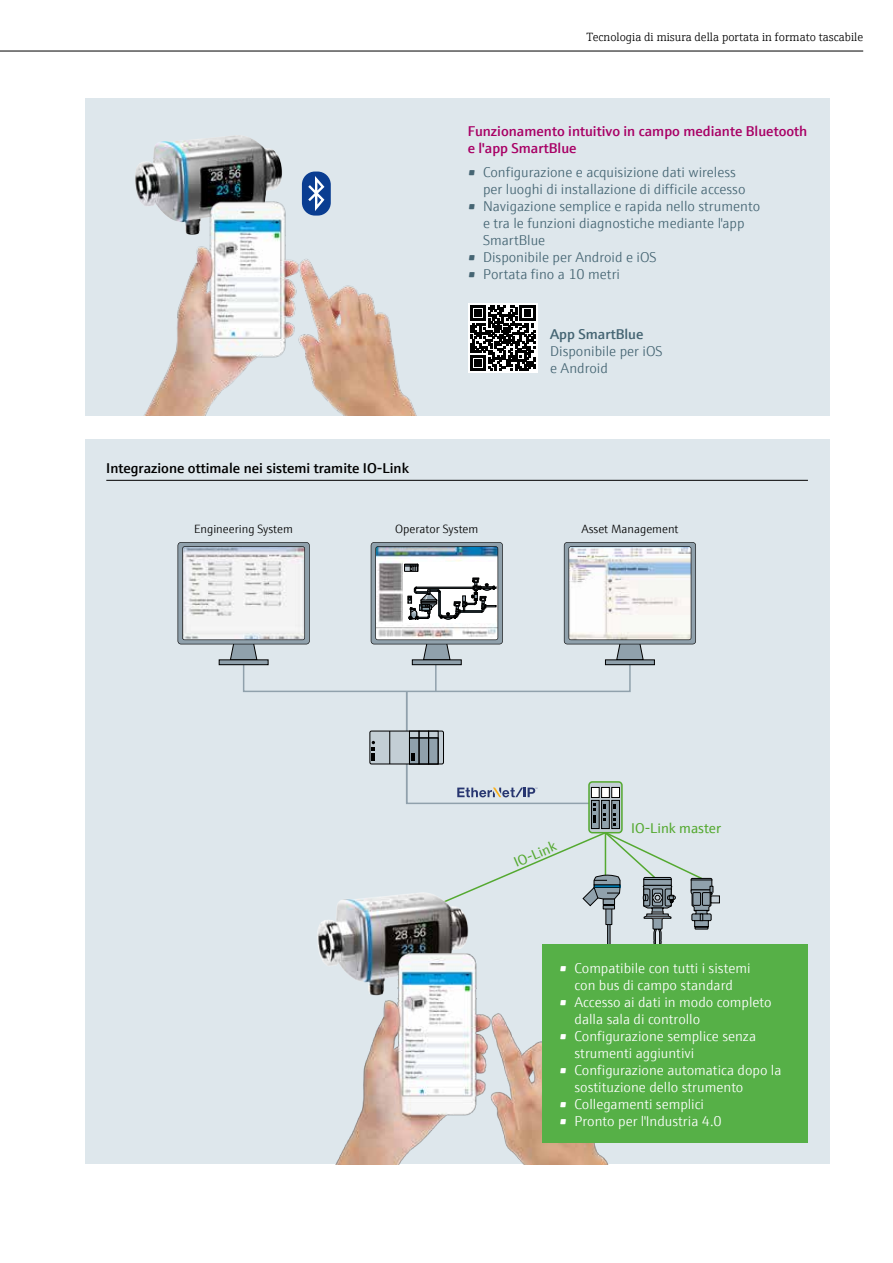
<style>
.page{position:relative;width:893px;height:1263px;background:#fff}
.page>*{position:absolute;margin:0;border:0;box-sizing:border-box;transform-origin:0 0}
.t1{font:300 14.25px/17px "E+H Sans";color:#fff}
.t2{font:300 14.25px/17px "E+H Sans";color:#456573}
.t3{font:600 14.25px/17px "E+H Sans";color:#a80065}
.t4{font:600 14.25px "E+H Sans";color:#000}
.t5{font:14.25px "E+H Sans";color:#54a930}
.t6{font:600 14.25px "E+H Sans";color:#456573}
.t7{font:300 12px "E+H Serif";color:#000}
.t8{font:300 12px "E+H Sans";color:#000}
</style>
<div class="page">
<hr style="left:0;top:51px;width:863px;height:1px;background:#000">
<div style="left:85px;top:440px;width:744px;height:724px;background:#dee7ec"></div>
<div style="left:243px;top:664px;width:388px;height:28px;border:1px solid #90a1ac"></div>
<hr style="left:435px;top:665px;width:2px;height:26px;background:#90a1ac">
<img style="left:319px;top:894px;width:86px;height:32px">
<img style="left:317px;top:926px;width:291px;height:238px">
<div style="left:370px;top:731px;width:73px;height:33px;background:#c3ced5;border-radius:2px"></div>
<div style="left:370px;top:731px;width:74px;height:33px;border:1px solid #000;border-radius:2px"></div>
<hr style="left:389px;top:731px;width:1px;height:33px;background:#000">
<svg style="left:372px;top:741px;width:3px;height:19px"></svg>
<div style="left:219px;top:660px;width:49px;height:5px;background:#90a1ac"></div>
<div style="left:219px;top:659px;width:49px;height:6px;border:1px solid #000"></div>
<svg style="left:178px;top:542px;width:132px;height:118px"></svg>
<div style="left:412px;top:660px;width:49px;height:5px;background:#90a1ac"></div>
<div style="left:412px;top:659px;width:50px;height:6px;border:1px solid #000"></div>
<svg style="left:371px;top:542px;width:132px;height:118px"></svg>
<div style="left:605px;top:660px;width:49px;height:5px;background:#90a1ac"></div>
<div style="left:605px;top:659px;width:50px;height:6px;border:1px solid #000"></div>
<svg style="left:564px;top:542px;width:132px;height:118px"></svg>
<div style="left:711px;top:896px;width:8px;height:7px;background:#c3ced5"></div>
<div style="left:711px;top:896px;width:9px;height:7px;border:1px solid #000"></div>
<svg style="left:405px;top:690px;width:308px;height:256px"></svg>
<div style="left:85px;top:99px;width:744px;height:317px;background:#dee7ec"></div>
<div style="left:542px;top:944px;width:266px;height:199px;background:#56b047"></div>
<div style="left:468px;top:303px;width:70px;height:70px;background:#fff"></div>
<svg style="left:470px;top:305px;width:65px;height:66px"></svg>
<hr style="left:106px;top:480px;width:702px;height:1px;background:#000">
<img style="left:135px;top:173px;width:282px;height:243px">
<div style="left:302px;top:172px;width:29px;height:44px;background:#0a3d91;border-radius:13px"></div>
<svg style="left:308px;top:176px;width:16px;height:35px"></svg>
<p class="t7" style="left:586px;top:29px;width:278px">Tecnologia di misura della portata in formato tascabile</p>
<p class="t3" style="left:468px;top:122px;width:341px">Funzionamento intuitivo in campo mediante Bluetooth e l'app SmartBlue</p>
<p class="t2" style="left:483px;top:163px;width:264px;text-indent:-15px">• Configurazione e acquisizione dati wireless per luoghi di installazione di difficile accesso</p>
<p class="t2" style="left:483px;top:197px;width:279px;text-indent:-15px">• Navigazione semplice e rapida nello strumento e tra le funzioni diagnostiche mediante l'app<br>SmartBlue</p>
<p class="t2" style="left:468px;top:248px;width:190px">• Disponibile per Android e iOS</p>
<p class="t2" style="left:468px;top:265px;width:154px">• Portata fino a 10 metri</p>
<p class="t4" style="left:106px;top:457px;width:304px">Integrazione ottimale nei sistemi tramite IO-Link</p>
<p class="t6" style="left:550px;top:323px;width:95px">App SmartBlue</p>
<p class="t2" style="left:550px;top:342px;width:114px">Disponibile per iOS e Android</p>
<p class="t8" style="left:194px;top:520px;width:100px">Engineering System</p>
<p class="t8" style="left:395px;top:520px;width:85px">Operator System</p>
<p class="t8" style="left:581px;top:520px;width:99px">Asset Management</p>
<p class="t5" style="left:510px;top:853px;width:46px;rotate:-23deg">IO-Link</p>
<p class="t5" style="left:631px;top:817px;width:91px">IO-Link master</p>
<p class="t1" style="left:559px;top:958px;width:193px;text-align:center">• Compatibile con tutti i sistemi con bus di campo standard</p>
<p class="t1" style="left:574px;top:992px;width:199px;text-indent:-15px">• Accesso ai dati in modo completo dalla sala di controllo</p>
<p class="t1" style="left:574px;top:1026px;width:183px;text-indent:-15px">• Configurazione semplice senza strumenti aggiuntivi</p>
<p class="t1" style="left:574px;top:1060px;width:209px;text-indent:-15px">• Configurazione automatica dopo la sostituzione dello strumento</p>
<p class="t1" style="left:559px;top:1094px;width:146px">• Collegamenti semplici</p>
<p class="t1" style="left:559px;top:1111px;width:164px">• Pronto per l'Industria 4.0</p>
</div>
